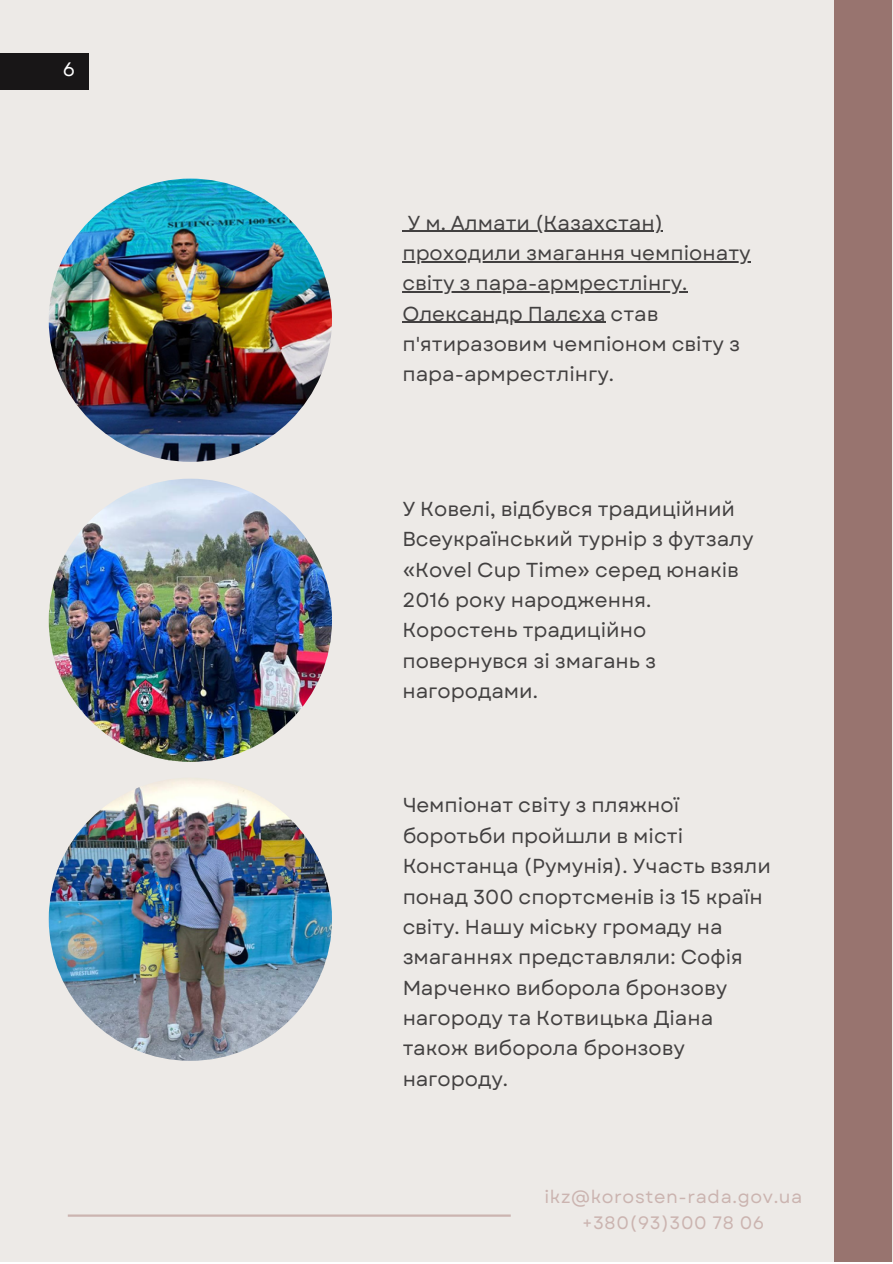
<style>
.page{position:relative;width:893px;height:1264px;background:#fff}
.page>*{position:absolute;margin:0;border:0;box-sizing:border-box;transform-origin:0 0}
.t1{font:20.25px/30.3px "Garet";color:#181617}
.t2{font:19.5px "Garet";color:#fff}
.t3{font:18px/25.8px "Garet";letter-spacing:.035em;color:#cbb4b0;text-align:center}
</style>
<div class="page">
<div style="left:0;top:0;width:892px;height:1261px;background:#edeae7"></div>
<div style="left:0;top:53px;width:89px;height:38px;background:#181617"></div>
<hr style="left:68px;top:1214px;width:442px;height:2px;background:#cbb4b0">
<img style="left:49px;top:179px;width:283px;height:283px;border-radius:50%">
<img style="left:49px;top:777px;width:283px;height:283px;border-radius:50%">
<img style="left:49px;top:478px;width:283px;height:284px;border-radius:50%">
<div style="left:834px;top:0;width:57px;height:1261px;background:#98746f"></div>
<hr style="left:407px;top:231px;width:256px;height:1px;background:#181617">
<hr style="left:402px;top:261px;width:348px;height:1px;background:#181617">
<hr style="left:402px;top:291px;width:285px;height:1px;background:#181617">
<hr style="left:402px;top:322px;width:203px;height:1px;background:#181617">
<p class="t2" style="left:63px;top:55px;width:14px">6</p>
<p class="t1" style="left:402px;top:207px;width:350px">У м. Алмати (Казахстан) проходили змагання чемпіонату світу з пара-армрестлінгу.<br>Олександр Палєха став п'ятиразовим чемпіоном світу з пара-армрестлінгу.</p>
<p class="t1" style="left:402px;top:493px;width:353px">У Ковелі, відбувся традиційний<br>Всеукраїнський турнір з футзалу «Kovel Cup Time» серед юнаків<br>2016 року народження.<br>Коростень традиційно повернувся зі змагань з нагородами.</p>
<p class="t1" style="left:402px;top:790px;width:370px">Чемпіонат світу з пляжної боротьби пройшли в місті<br>Констанца (Румунія). Участь взяли понад 300 спортсменів із 15 країн світу. Нашу міську громаду на змаганнях представляли: Софія<br>Марченко виборола бронзову нагороду та Котвицька Діана також виборола бронзову нагороду.</p>
<p class="t3" style="left:544px;top:1183px;width:259px">ikz@korosten-rada.gov.ua +380(93)300 78 06</p>
</div>
